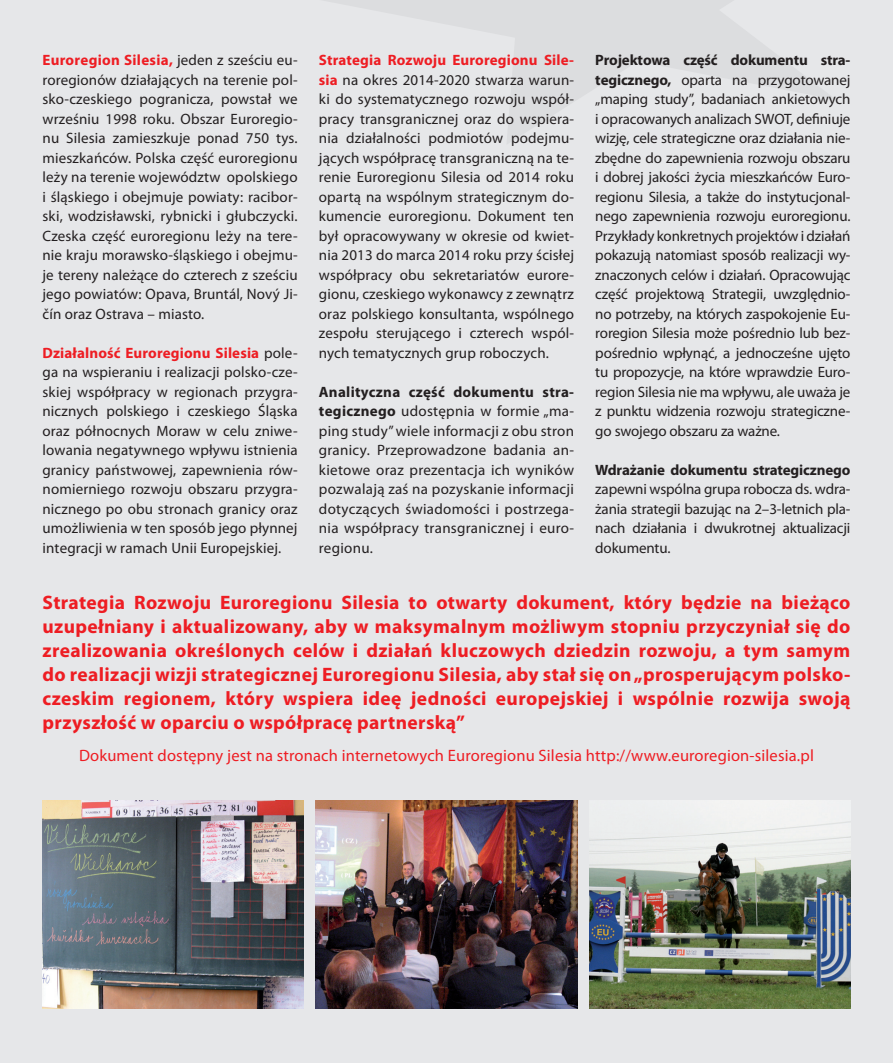
<style>
.page{position:relative;width:893px;height:1063px;background:#e6e7e9}
.page>*{position:absolute;margin:0;border:0;box-sizing:border-box;transform-origin:0 0}
.t1{font:700 19.5px/24px "Myriad Pro";letter-spacing:.02em;color:#ee1d23;text-align:justify}
.t2{font:16.5px "Myriad Pro";letter-spacing:.01em;color:#ee1d23}
.t3{font:15px/19.5px "Myriad Pro";letter-spacing:.01em;color:#231f20;text-align:justify}
.t4{font:700 15px "Myriad Pro";letter-spacing:-.01em;color:#231f20}
.s1{font-weight:700;color:#ee1d23}
.s2{font-weight:700}
</style>
<div class="page">
<img style="left:43px;top:800px;width:261px;height:209px">
<img style="left:316px;top:800px;width:261px;height:209px">
<img style="left:589px;top:800px;width:261px;height:209px">
<p class="t3" style="left:43px;top:52px;width:257px"><span class="s1">Euroregion Silesia,</span> jeden z sześciu eu&shy;roregionów działających na terenie pol&shy;sko-czeskiego pogranicza, powstał we wrześniu 1998 roku. Obszar Euroregio&shy;nu Silesia zamieszkuje ponad 750 tys. mieszkańców. Polska część euroregionu leży na terenie województw opolskiego i śląskiego i obejmuje powiaty: racibor&shy;ski, wodzisławski, rybnicki i głubczycki.<br>Czeska część euroregionu leży na tere&shy;nie kraju morawsko-śląskiego i obejmu&shy;je tereny należące do czterech z sześciu jego powiatów: Opava, Bruntál, Nový Ji&shy;čín oraz Ostrava – miasto.</p>
<p class="t3" style="left:43px;top:344px;width:257px"><span class="s1">Działalność Euroregionu Silesia</span> pole&shy;ga na wspieraniu i realizacji polsko-cze&shy;skiej współpracy w regionach przygra&shy;nicznych polskiego i czeskiego Śląska oraz północnych Moraw w celu zniwe&shy;lowania negatywnego wpływu istnienia granicy państwowej, zapewnienia rów&shy;nomierniego rozwoju obszaru przygra&shy;nicznego po obu stronach granicy oraz umożliwienia w ten sposób jego płynnej integracji w ramach Unii Europejskiej.</p>
<p class="t3" style="left:319px;top:52px;width:257px"><span class="s1">Strategia Rozwoju Euroregionu Sile&shy;sia</span> na okres 2014-2020 stwarza warun&shy;ki do systematycznego rozwoju współ&shy;pracy transgranicznej oraz do wspiera&shy;nia działalności podmiotów podejmu&shy;jących współpracę transgraniczną na te&shy;renie Euroregionu Silesia od 2014 roku opartą na wspólnym strategicznym do&shy;kumencie euroregionu. Dokument ten był opracowywany w okresie od kwiet&shy;nia 2013 do marca 2014 roku przy ścisłej współpracy obu sekretariatów eurore&shy;gionu, czeskiego wykonawcy z zewnątrz oraz polskiego konsultanta, wspólnego zespołu sterującego i czterech wspól&shy;nych tematycznych grup roboczych.</p>
<p class="t3" style="left:319px;top:383px;width:257px"><span class="s2">Analityczna część dokumentu stra&shy;tegicznego</span> udostępnia w formie „ma&shy;ping study” wiele informacji z obu stron granicy. Przeprowadzone badania an&shy;kietowe oraz prezentacja ich wyników pozwalają zaś na pozyskanie informacji dotyczących świadomości i postrzega&shy;nia współpracy transgranicznej i euro&shy;regionu.</p>
<p class="t3" style="left:595px;top:52px;width:257px"><span class="s2">Projektowa część dokumentu stra&shy;tegicznego,</span> oparta na przygotowanej „maping study”, badaniach ankietowych i opracowanych analizach SWOT, definiuje wizję, cele strategiczne oraz działania nie&shy;zbędne do zapewnienia rozwoju obszaru i dobrej jakości życia mieszkańców Euro&shy;regionu Silesia, a także do instytucjonal&shy;nego zapewnienia rozwoju euroregionu.<br>Przykłady konkretnych projektów i działań pokazują natomiast sposób realizacji wy&shy;znaczonych celów i działań. Opracowując część projektową Strategii, uwzględnio&shy;no potrzeby, na których zaspokojenie Eu&shy;roregion Silesia może pośrednio lub bez&shy;pośrednio wpłynąć, a jednocześne ujęto tu propozycje, na które wprawdzie Euro&shy;region Silesia nie ma wpływu, ale uważa je z punktu widzenia rozwoju strategiczne&shy;go swojego obszaru za ważne.</p>
<p class="t4" style="left:595px;top:464px;width:257px">Wdrażanie dokumentu strategicznego</p>
<p class="t3" style="left:595px;top:481px;width:257px">zapewni wspólna grupa robocza ds. wdra&shy;żania strategii bazując na 2–3-letnich pla&shy;nach działania i dwukrotnej aktualizacji dokumentu.</p>
<p class="t1" style="left:43px;top:592px;width:809px">Strategia Rozwoju Euroregionu Silesia to otwarty dokument, który będzie na bieżąco uzupełniany i aktualizowany, aby w maksymalnym możliwym stopniu przyczyniał się do zrealizowania określonych celów i działań kluczowych dziedzin rozwoju, a tym samym do realizacji wizji strategicznej Euroregionu Silesia, aby stał się on „prosperującym polsko&shy;czeskim regionem, który wspiera ideę jedności europejskiej i wspólnie rozwija swoją przyszłość w oparciu o współpracę partnerską”</p>
<p class="t2" style="left:79px;top:750px;width:736px">Dokument dostępny jest na stronach internetowych Euroregionu Silesia http://www.euroregion-silesia.pl</p>
</div>
